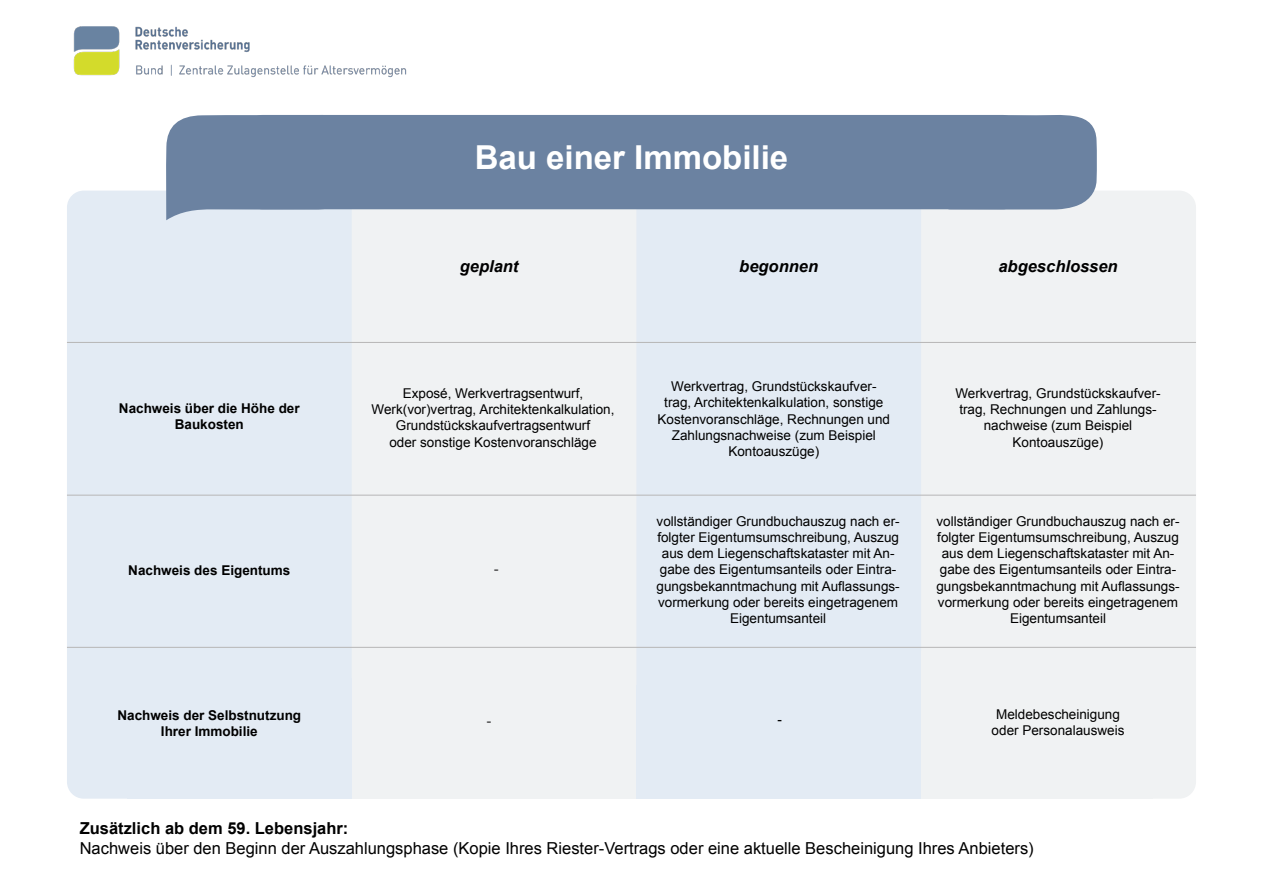
<style>
.page{position:relative;width:1263px;height:893px;background:#fff}
.page>*{position:absolute;margin:0;border:0;box-sizing:border-box;transform-origin:0 0}
.t1{font:700 33px "Arial";color:#fff}
.t2{font:16.5px/19.8px "Arial";color:#000}
.t3{font:italic 700 16.5px "Arial";color:#000}
.t4{font:13.5px/16.2px "Arial";color:#000;text-align:center}
.t5{font:700 13.5px/16.2px "Arial";color:#000;text-align:center}
.t6{font:13.5px "URWDIN";color:#000}
.s1{font-weight:700}
</style>
<div class="page">
<div style="left:911px;top:191px;width:285px;height:608px;background:#f0f2f3;border-radius:17px"></div>
<div style="left:627px;top:191px;width:294px;height:608px;background:#e3ebf4;border-radius:17px"></div>
<div style="left:342px;top:191px;width:294px;height:608px;background:#f0f2f3;border-radius:17px"></div>
<div style="left:67px;top:191px;width:285px;height:608px;background:#e3ebf4;border-radius:17px"></div>
<svg style="left:904px;top:115px;width:193px;height:95px;background:#748aa6"></svg>
<div style="left:247px;top:115px;width:771px;height:94px;background:#6b82a1;border-radius:15px"></div>
<svg style="left:166px;top:114px;width:193px;height:106px"></svg>
<div style="left:127px;top:678px;width:225px;height:121px;background:#e3ebf4"></div>
<div style="left:352px;top:718px;width:284px;height:81px;background:#f0f2f3"></div>
<div style="left:636px;top:686px;width:285px;height:113px;background:#e3ebf4"></div>
<div style="left:921px;top:652px;width:231px;height:147px;background:#f0f2f3"></div>
<hr style="left:67px;top:342px;width:1129px;height:1px;background:#b7b6b6">
<hr style="left:67px;top:495px;width:1129px;height:1px;background:#b7b6b6">
<hr style="left:67px;top:647px;width:1129px;height:1px;background:#b7b6b6">
<img style="left:73px;top:26px;width:334px;height:52px">
<p class="t1" style="left:475px;top:135px;width:315px">Bau einer Immobilie</p>
<p class="t5" style="left:119px;top:400px;width:182px">Nachweis über die Höhe der<br>Baukosten</p>
<p class="t5" style="left:128px;top:563px;width:164px">Nachweis des Eigentums</p>
<p class="t5" style="left:117px;top:707px;width:185px">Nachweis der Selbstnutzung<br>Ihrer Immobilie</p>
<p class="t3" style="left:460px;top:256px;width:60px">geplant</p>
<p class="t3" style="left:739px;top:255px;width:80px">begonnen</p>
<p class="t3" style="left:998px;top:256px;width:121px">abgeschlossen</p>
<p class="t4" style="left:372px;top:385px;width:244px">Exposé, Werkvertragsentwurf, Werk(vor)vertrag, Architektenkalkulation, Grundstückskaufvertragsentwurf<br>oder sonstige Kostenvoranschläge</p>
<p class="t4" style="left:657px;top:378px;width:234px">Werkvertrag, Grundstückskaufver&shy;trag, Architektenkalkulation, sonstige Kostenvoranschläge, Rechnungen und Zahlungsnachweise (zum Beispiel Kontoauszüge)</p>
<p class="t4" style="left:955px;top:385px;width:207px">Werkvertrag, Grundstückskaufver&shy;trag, Rechnungen und Zahlungs&shy;nachweise (zum Beispiel<br>Kontoauszüge)</p>
<p class="t6" style="left:493px;top:561px;width:8px">-</p>
<p class="t6" style="left:486px;top:714px;width:8px">-</p>
<p class="t4" style="left:657px;top:513px;width:245px">vollständiger Grundbuchauszug nach er&shy;folgter Eigentumsumschreibung, Auszug aus dem Liegenschaftskataster mit An&shy;gabe des Eigentumsanteils oder Eintra&shy;gungsbekanntmachung mit Auflassungs&shy;vormerkung oder bereits eingetragenem Eigentumsanteil</p>
<p class="t4" style="left:777px;top:711px;width:6px">-</p>
<p class="t4" style="left:936px;top:513px;width:245px">vollständiger Grundbuchauszug nach er&shy;folgter Eigentumsumschreibung, Auszug aus dem Liegenschaftskataster mit An&shy;gabe des Eigentumsanteils oder Eintra&shy;gungsbekanntmachung mit Auflassungs&shy;vormerkung oder bereits eingetragenem Eigentumsanteil</p>
<p class="t4" style="left:992px;top:706px;width:134px">Meldebescheinigung oder Personalausweis</p>
<p class="t2" style="left:80px;top:819px;width:955px"><span class="s1">Zusätzlich ab dem 59. Lebensjahr:<br></span>Nachweis über den Beginn der Auszahlungsphase (Kopie Ihres Riester-Vertrags oder eine aktuelle Bescheinigung Ihres Anbieters)</p>
</div>
